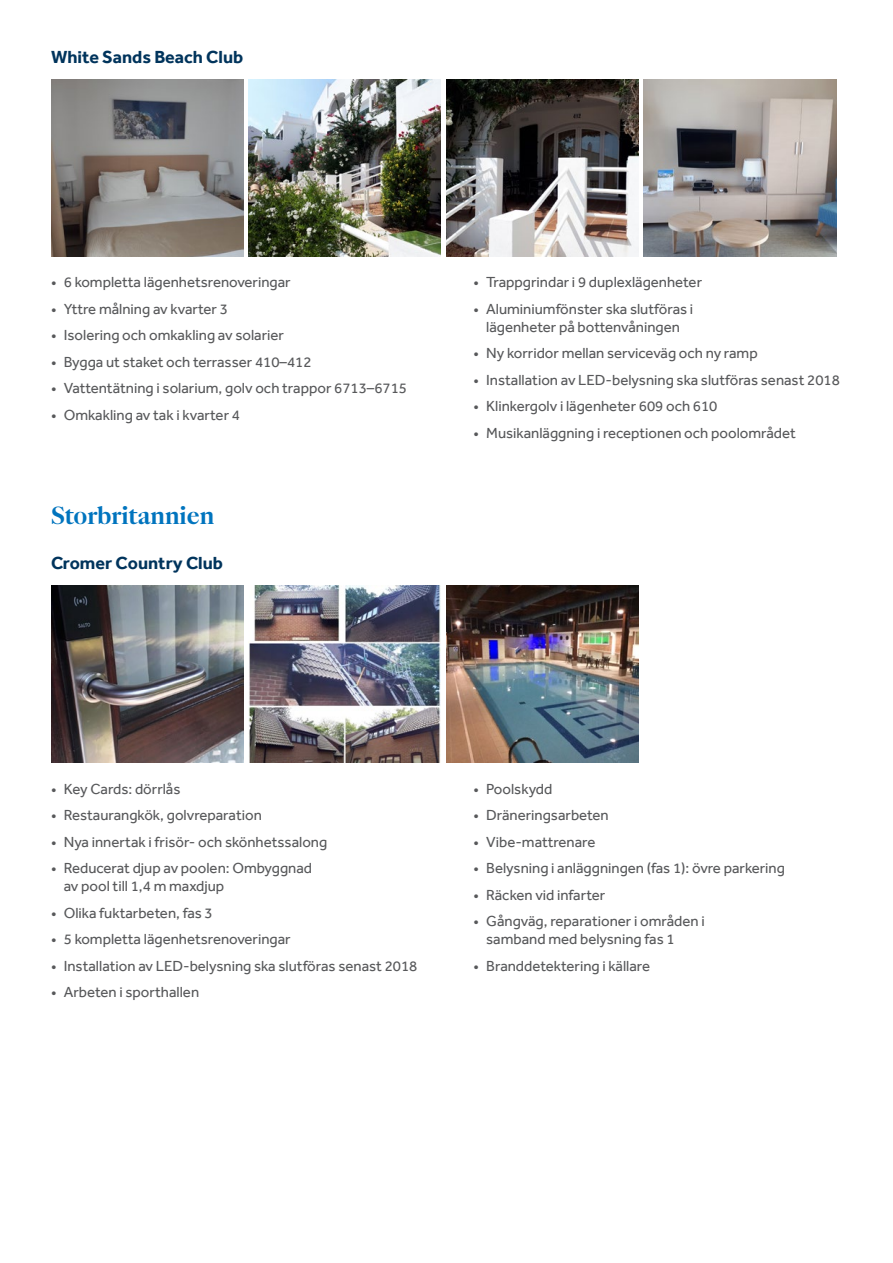
<style>
.page{position:relative;width:893px;height:1263px;background:#fff}
.page>*{position:absolute;margin:0;border:0;box-sizing:border-box;transform-origin:0 0}
.t1{font:700 24px "Quase Headline";color:#0074be}
.t2{font:700 18px "Effra";color:#00345c}
.t3{font:15px/18px "Effra";color:#57585a}
</style>
<div class="page">
<img style="left:51px;top:79px;width:192px;height:177px">
<img style="left:446px;top:79px;width:192px;height:177px">
<img style="left:249px;top:79px;width:192px;height:177px">
<img style="left:644px;top:79px;width:192px;height:177px">
<img style="left:51px;top:586px;width:192px;height:177px">
<img style="left:446px;top:586px;width:192px;height:177px">
<img style="left:249px;top:586px;width:192px;height:177px">
<p class="t2" style="left:51px;top:46px;width:194px">White Sands Beach Club</p>
<p class="t3" style="left:51px;top:273px;width:241px">• 6 kompletta lägenhetsrenoveringar</p>
<p class="t3" style="left:51px;top:299px;width:178px">• Yttre målning av kvarter 3</p>
<p class="t3" style="left:51px;top:326px;width:234px">• Isolering och omkakling av solarier</p>
<p class="t3" style="left:51px;top:352px;width:262px">• Bygga ut staket och terrasser 410–412</p>
<p class="t3" style="left:51px;top:379px;width:358px">• Vattentätning i solarium, golv och trappor 6713–6715</p>
<p class="t3" style="left:51px;top:405px;width:190px">• Omkakling av tak i kvarter 4</p>
<h1 class="t1" style="left:51px;top:500px;width:165px">Storbritannien</h1>
<p class="t2" style="left:51px;top:553px;width:173px">Cromer Country Club</p>
<p class="t3" style="left:473px;top:273px;width:230px">• Trappgrindar i 9 duplexlägenheter</p>
<p class="t3" style="left:473px;top:299px;width:221px;text-align:center">• Aluminiumfönster ska slutföras i lägenheter på bottenvåningen</p>
<p class="t3" style="left:473px;top:344px;width:286px">• Ny korridor mellan serviceväg och ny ramp</p>
<p class="t3" style="left:473px;top:370px;width:368px">• Installation av LED-belysning ska slutföras senast 2018</p>
<p class="t3" style="left:473px;top:397px;width:245px">• Klinkergolv i lägenheter 609 och 610</p>
<p class="t3" style="left:473px;top:423px;width:324px">• Musikanläggning i receptionen och poolområdet</p>
<p class="t3" style="left:51px;top:779px;width:131px">• Key Cards: dörrlås</p>
<p class="t3" style="left:51px;top:806px;width:212px">• Restaurangkök, golvreparation</p>
<p class="t3" style="left:51px;top:832px;width:278px">• Nya innertak i frisör- och skönhetssalong</p>
<p class="t3" style="left:64px;top:859px;width:250px;text-indent:-13px">• Reducerat djup av poolen: Ombyggnad av pool till 1,4 m maxdjup</p>
<p class="t3" style="left:51px;top:903px;width:163px">• Olika fuktarbeten, fas 3</p>
<p class="t3" style="left:51px;top:930px;width:241px">• 5 kompletta lägenhetsrenoveringar</p>
<p class="t3" style="left:51px;top:956px;width:368px">• Installation av LED-belysning ska slutföras senast 2018</p>
<p class="t3" style="left:51px;top:983px;width:150px">• Arbeten i sporthallen</p>
<p class="t3" style="left:473px;top:779px;width:80px">• Poolskydd</p>
<p class="t3" style="left:473px;top:806px;width:137px">• Dräneringsarbeten</p>
<p class="t3" style="left:473px;top:832px;width:123px">• Vibe-mattrenare</p>
<p class="t3" style="left:473px;top:859px;width:313px">• Belysning i anläggningen (fas 1): övre parkering</p>
<p class="t3" style="left:473px;top:885px;width:133px">• Räcken vid infarter</p>
<p class="t3" style="left:486px;top:912px;width:220px;text-indent:-13px">• Gångväg, reparationer i områden i samband med belysning fas 1</p>
<p class="t3" style="left:473px;top:956px;width:178px">• Branddetektering i källare</p>
</div>
